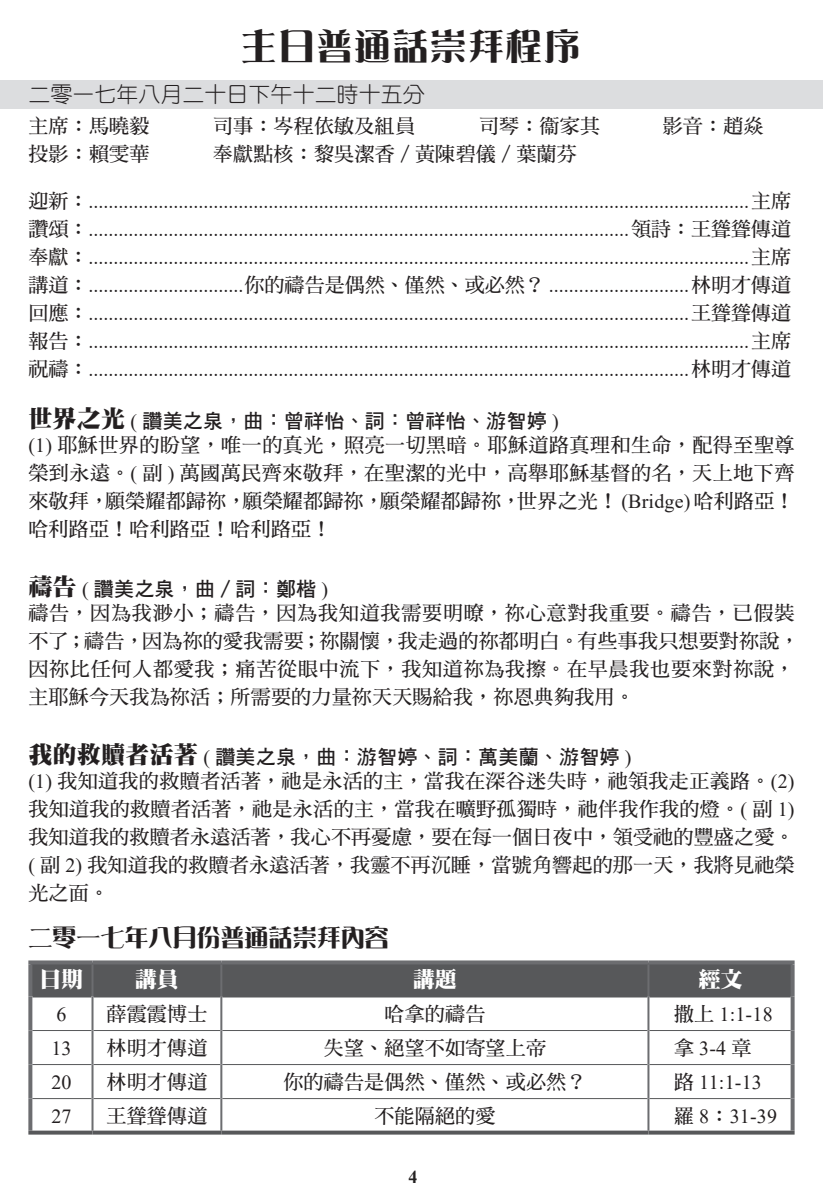
<style>
.page{position:relative;width:823px;height:1191px;background:#fff}
.page>*{position:absolute;margin:0;border:0;box-sizing:border-box;transform-origin:0 0}
.t1{font:36px "DF Ya Song HK W9";letter-spacing:.05em;color:#231f20}
.t2{font:24px "DF Ya Song HK W9";color:#231f20}
.t3{font:22px "DF Yuan HK W3";color:#231f20}
.t4{font:22px "DF Ming HK W12";color:#fff}
.t5{font:20px/28px "Times New Roman";letter-spacing:.01em;color:#231f20;text-align:justify}
.t6{font:20px/28px "DF Ming HK W7";letter-spacing:.01em;color:#231f20;text-align:justify}
.t7{font:20px/28px "DF Ming HK W7";letter-spacing:.04em;color:#231f20}
.t8{font:20px "DF Hei HK W7";letter-spacing:.01em;color:#231f20}
.t9{font:700 18px "Times New Roman";color:#232020}
.s1{font-family:"DF Ming HK W7"}
.s2{font-family:"DF Ming HK W12";font-size:24px}
.s3{font-family:"Times New Roman"}
</style>
<div class="page">
<div style="left:0;top:80px;width:822px;height:28px;background:#dcdddf"></div>
<div style="left:32px;top:964px;width:758px;height:31px;background:#57585a"></div>
<hr style="left:32px;top:1030px;width:59px;height:1px;background:#57585a">
<hr style="left:93px;top:1030px;width:127px;height:1px;background:#57585a">
<hr style="left:222px;top:1030px;width:425px;height:1px;background:#57585a">
<hr style="left:649px;top:1030px;width:141px;height:1px;background:#57585a">
<hr style="left:32px;top:1064px;width:59px;height:1px;background:#57585a">
<hr style="left:93px;top:1064px;width:127px;height:1px;background:#57585a">
<hr style="left:222px;top:1064px;width:425px;height:1px;background:#57585a">
<hr style="left:649px;top:1064px;width:141px;height:1px;background:#57585a">
<hr style="left:32px;top:1098px;width:59px;height:1px;background:#57585a">
<hr style="left:93px;top:1098px;width:127px;height:1px;background:#57585a">
<hr style="left:222px;top:1098px;width:425px;height:1px;background:#57585a">
<hr style="left:649px;top:1098px;width:141px;height:1px;background:#57585a">
<hr style="left:32px;top:995px;width:59px;height:2px;background:#57585a">
<hr style="left:93px;top:995px;width:127px;height:2px;background:#57585a">
<hr style="left:222px;top:995px;width:425px;height:2px;background:#57585a">
<hr style="left:649px;top:995px;width:141px;height:2px;background:#57585a">
<hr style="left:91px;top:964px;width:2px;height:32px;background:#6c6d70">
<hr style="left:220px;top:964px;width:2px;height:32px;background:#6c6d70">
<hr style="left:647px;top:964px;width:2px;height:32px;background:#6c6d70">
<hr style="left:91px;top:996px;width:2px;height:34px;background:#6c6d70">
<hr style="left:220px;top:996px;width:2px;height:34px;background:#6c6d70">
<hr style="left:647px;top:996px;width:2px;height:34px;background:#6c6d70">
<hr style="left:91px;top:1030px;width:2px;height:34px;background:#6c6d70">
<hr style="left:220px;top:1030px;width:2px;height:34px;background:#6c6d70">
<hr style="left:647px;top:1030px;width:2px;height:34px;background:#6c6d70">
<hr style="left:91px;top:1064px;width:2px;height:34px;background:#6c6d70">
<hr style="left:220px;top:1064px;width:2px;height:34px;background:#6c6d70">
<hr style="left:647px;top:1064px;width:2px;height:34px;background:#6c6d70">
<hr style="left:91px;top:1098px;width:2px;height:32px;background:#6c6d70">
<hr style="left:220px;top:1098px;width:2px;height:32px;background:#6c6d70">
<hr style="left:647px;top:1098px;width:2px;height:32px;background:#6c6d70">
<svg style="left:28px;top:960px;width:64px;height:4px"></svg>
<svg style="left:28px;top:964px;width:4px;height:32px"></svg>
<svg style="left:92px;top:960px;width:129px;height:4px"></svg>
<svg style="left:221px;top:960px;width:427px;height:4px;background:#7d7e80"></svg>
<svg style="left:648px;top:960px;width:146px;height:4px"></svg>
<svg style="left:790px;top:964px;width:4px;height:32px"></svg>
<svg style="left:28px;top:996px;width:4px;height:34px"></svg>
<svg style="left:790px;top:996px;width:4px;height:34px"></svg>
<svg style="left:28px;top:1030px;width:4px;height:34px"></svg>
<svg style="left:790px;top:1030px;width:4px;height:34px"></svg>
<svg style="left:28px;top:1064px;width:4px;height:34px"></svg>
<svg style="left:790px;top:1064px;width:4px;height:34px"></svg>
<svg style="left:28px;top:1098px;width:4px;height:32px"></svg>
<svg style="left:790px;top:1098px;width:4px;height:32px"></svg>
<svg style="left:28px;top:1130px;width:64px;height:4px"></svg>
<svg style="left:92px;top:1130px;width:129px;height:4px"></svg>
<svg style="left:221px;top:1130px;width:427px;height:4px;background:#707173"></svg>
<svg style="left:648px;top:1130px;width:146px;height:4px"></svg>
<h1 class="t1" style="left:241px;top:27px;width:340px">主日普通話崇拜程序</h1>
<p class="t3" style="left:28px;top:82px;width:398px">二零一七年八月二十日下午十二時十五分</p>
<p class="t6" style="left:28px;top:112px;width:123px">主席：馬曉毅</p>
<p class="t6" style="left:213px;top:112px;width:203px">司事：岑程依敏及組員</p>
<p class="t6" style="left:478px;top:112px;width:123px">司琴：衞家其</p>
<p class="t6" style="left:662px;top:112px;width:102px">影音：趙焱</p>
<p class="t6" style="left:28px;top:140px;width:123px">投影：賴雯華</p>
<p class="t6" style="left:213px;top:140px;width:365px">奉獻點核：黎吳潔香／黃陳碧儀／葉蘭芬</p>
<p class="t5" style="left:28px;top:186px;width:764px"><span class="s1">迎新：</span>....................................................................................................................................<span class="s1">主席讚頌：</span>............................................................................................................<span class="s1">領詩：王聳聳傳道奉獻：</span>....................................................................................................................................<span class="s1">主席講道：</span>...............................<span class="s1">你的禱告是偶然、僅然、或必然？</span> ............................<span class="s1">林明才傳道回應：</span>........................................................................................................................<span class="s1">王聳聳傳道報告：</span>....................................................................................................................................<span class="s1">主席祝禱：</span>........................................................................................................................<span class="s1">林明才傳道</span></p>
<p class="t8" style="left:28px;top:410px;width:531px"><span class="s2">世界之光</span> <span class="s3">(</span> 讚美之泉，曲：曾祥怡、詞：曾祥怡、游智婷 <span class="s3">)</span></p>
<p class="t6" style="left:28px;top:430px;width:767px"><span class="s3">(1)</span> 耶穌世界的盼望，唯一的真光，照亮一切黑暗。耶穌道路真理和生命，配得至聖尊榮到永遠。<span class="s3">(</span> 副 <span class="s3">)</span> 萬國萬民齊來敬拜，在聖潔的光中，高舉耶穌基督的名，天上地下齊來敬拜，願榮耀都歸祢，願榮耀都歸祢，願榮耀都歸祢，世界之光！<span class="s3">(Bridge)</span>哈利路亞！哈利路亞！哈利路亞！哈利路亞！</p>
<p class="t8" style="left:28px;top:578px;width:301px"><span class="s2">禱告</span> <span class="s3">(</span> 讚美之泉，曲／詞：鄭楷 <span class="s3">)</span></p>
<p class="t7" style="left:28px;top:598px;width:772px">禱告，因為我渺小；禱告，因為我知道我需要明暸，祢心意對我重要。禱告，已假裝不了；禱告，因為祢的愛我需要；祢關懷，我走過的祢都明白。有些事我只想要對祢說，因祢比任何人都愛我；痛苦從眼中流下，我知道祢為我擦。在早晨我也要來對祢說，主耶穌今天我為祢活；所需要的力量祢天天賜給我，祢恩典夠我用。</p>
<p class="t8" style="left:28px;top:746px;width:604px"><span class="s2">我的救贖者活著</span> <span class="s3">(</span> 讚美之泉，曲：游智婷、詞：萬美蘭、游智婷 <span class="s3">)</span></p>
<p class="t6" style="left:28px;top:766px;width:767px"><span class="s3">(1)</span> 我知道我的救贖者活著，祂是永活的主，當我在深谷迷失時，祂領我走正義路。<span class="s3">(2)</span>我知道我的救贖者活著，祂是永活的主，當我在曠野孤獨時，祂伴我作我的燈。<span class="s3">(</span> 副 <span class="s3">1)</span>我知道我的救贖者永遠活著，我心不再憂慮，要在每一個日夜中，領受祂的豐盛之愛。<span class="s3">(</span> 副 <span class="s3">2)</span> 我知道我的救贖者永遠活著，我靈不再沉睡，當號角響起的那一天，我將見祂榮光之面。</p>
<p class="t2" style="left:28px;top:924px;width:362px">二零一七年八月份普通話崇拜內容</p>
<p class="t4" style="left:39px;top:967px;width:45px">日期</p>
<p class="t4" style="left:135px;top:967px;width:45px">講員</p>
<p class="t4" style="left:412px;top:967px;width:45px">講題</p>
<p class="t4" style="left:698px;top:967px;width:45px">經文</p>
<p class="t5" style="left:56px;top:999px;width:11px">6</p>
<p class="t6" style="left:106px;top:999px;width:102px">薛霞霞博士</p>
<p class="t6" style="left:384px;top:999px;width:102px">哈拿的禱告</p>
<p class="t5" style="left:673px;top:999px;width:100px"><span class="s1">撒上</span> 1:1-18</p>
<p class="t5" style="left:51px;top:1033px;width:22px">13</p>
<p class="t6" style="left:106px;top:1033px;width:102px">林明才傳道</p>
<p class="t6" style="left:323px;top:1033px;width:223px">失望、絕望不如寄望上帝</p>
<p class="t5" style="left:673px;top:1033px;width:79px"><span class="s1">拿</span> 3-4 <span class="s1">章</span></p>
<p class="t5" style="left:51px;top:1067px;width:22px">20</p>
<p class="t6" style="left:106px;top:1067px;width:102px">林明才傳道</p>
<p class="t6" style="left:283px;top:1067px;width:304px">你的禱告是偶然、僅然、或必然？</p>
<p class="t5" style="left:673px;top:1067px;width:89px"><span class="s1">路</span> 11:1-13</p>
<p class="t5" style="left:51px;top:1101px;width:22px">27</p>
<p class="t6" style="left:106px;top:1101px;width:102px">王聳聳傳道</p>
<p class="t6" style="left:374px;top:1101px;width:122px">不能隔絕的愛</p>
<p class="t5" style="left:673px;top:1101px;width:105px"><span class="s1">羅</span> 8<span class="s1">：</span>31-39</p>
<p class="t9" style="left:408px;top:1163px;width:10px">4</p>
</div>
